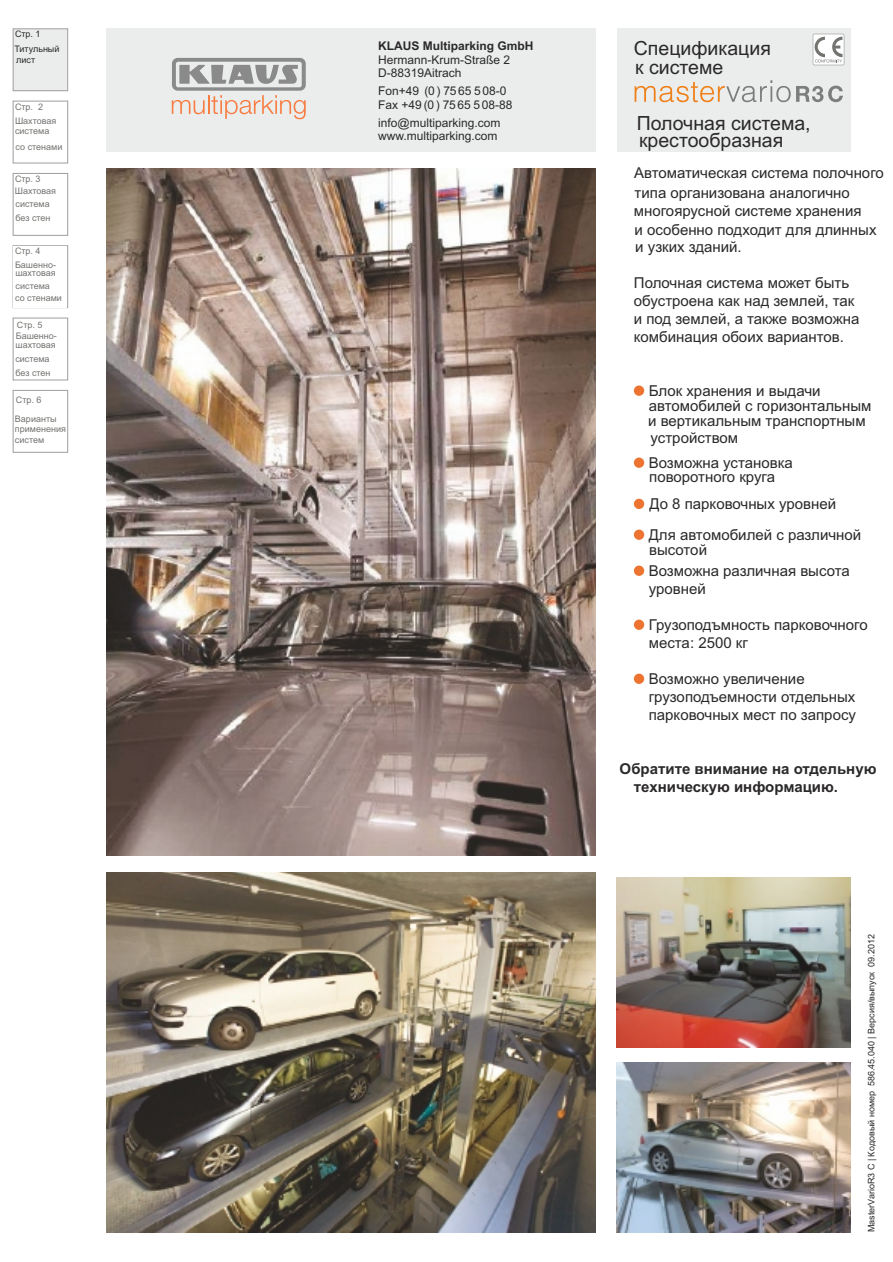
<style>
.page{position:relative;width:893px;height:1262px;background:#fff}
.page>*{position:absolute;margin:0;border:0;box-sizing:border-box;transform-origin:0 0}
.t1{font:19.5px "Arial";color:#2b2929}
.t2{font:15.15px "Arial";color:#2b2929}
.t3{font:15px/18px "Arial";color:#2b2929}
.t4{font:700 15px/18.1px "Arial";color:#2b2929}
.t5{font:12px/13.5px "Arial";color:#2b2929}
.t6{font:700 12px "Arial";color:#2b2929}
.t7{font:9px/14.2px "Arial";color:#737370}
.t8{font:9px/14.4px "Arial";color:#2b2929}
.t9{font:8.85px "Arial";color:#737370}
.t10{font:8.7px "Arial";color:#737370}
</style>
<div class="page">
<div style="left:13px;top:245px;width:55px;height:63px;border:1px solid #9e9e9e"></div>
<img style="left:617px;top:877px;width:233px;height:170px">
<img style="left:617px;top:1062px;width:233px;height:170px">
<img style="left:106px;top:872px;width:489px;height:360px">
<div style="left:14px;top:29px;width:53px;height:61px;background:#ebeded"></div>
<div style="left:13px;top:28px;width:55px;height:63px;border:1px solid #9e9e9e"></div>
<div style="left:13px;top:101px;width:55px;height:62px;border:1px solid #9e9e9e"></div>
<div style="left:13px;top:173px;width:55px;height:63px;border:1px solid #9e9e9e"></div>
<div style="left:14px;top:246px;width:53px;height:61px;background:#fff"></div>
<div style="left:13px;top:318px;width:55px;height:62px;border:1px solid #9e9e9e"></div>
<div style="left:106px;top:28px;width:489px;height:124px;background:#ebeded"></div>
<div style="left:617px;top:28px;width:233px;height:124px;background:#ebeded"></div>
<svg style="left:172px;top:58px;width:134px;height:61px"></svg>
<svg style="left:812px;top:34px;width:32px;height:31px"></svg>
<img style="left:106px;top:169px;width:489px;height:686px">
<div style="left:634px;top:385px;width:10px;height:11px;background:#ed7330;border-radius:50%"></div>
<div style="left:634px;top:457px;width:10px;height:11px;background:#ed7330;border-radius:50%"></div>
<div style="left:634px;top:499px;width:10px;height:10px;background:#ed7330;border-radius:50%"></div>
<div style="left:634px;top:529px;width:10px;height:11px;background:#ed7330;border-radius:50%"></div>
<div style="left:634px;top:565px;width:10px;height:11px;background:#ed7330;border-radius:50%"></div>
<div style="left:634px;top:619px;width:10px;height:11px;background:#ed7330;border-radius:50%"></div>
<div style="left:634px;top:673px;width:10px;height:11px;background:#ed7330;border-radius:50%"></div>
<svg style="left:634px;top:80px;width:156px;height:22px"></svg>
<svg style="left:796px;top:86px;width:46px;height:16px"></svg>
<div style="left:13px;top:390px;width:55px;height:62px;border:1px solid #9e9e9e"></div>
<p class="t8" style="left:14px;top:28px;width:47px">Стр. 1<br>Титульный</p>
<p class="t8" style="left:16px;top:54px;width:20px">лист</p>
<p class="t7" style="left:15px;top:100px;width:43px">Стр. 2<br>Шахтовая</p>
<p class="t7" style="left:15px;top:125px;width:36px">система</p>
<p class="t7" style="left:16px;top:140px;width:48px">со стенами</p>
<p class="t7" style="left:15px;top:173px;width:43px;line-height:12.6px">Стр. 3<br>Шахтовая</p>
<p class="t7" style="left:16px;top:211px;width:36px">без стен</p>
<p class="t7" style="left:15px;top:245px;width:43px">Стр. 4<br>Башенно-</p>
<p class="t7" style="left:15px;top:267px;width:42px">шахтовая</p>
<p class="t7" style="left:16px;top:197px;width:36px">система</p>
<p class="t9" style="left:16px;top:283px;width:36px">система</p>
<p class="t7" style="left:15px;top:292px;width:48px">со стенами</p>
<p class="t10" style="left:17px;top:321px;width:27px">Стр. 5</p>
<p class="t7" style="left:16px;top:332px;width:43px;line-height:8.7px">Башенно&shy;шахтовая</p>
<p class="t7" style="left:15px;top:353px;width:37px;line-height:13.6px">система без стен</p>
<p class="t7" style="left:15px;top:391px;width:43px;line-height:19.2px">Стр. 6<br>Варианты</p>
<p class="t7" style="left:15px;top:424px;width:52px;line-height:11.1px">применения систем</p>
<p class="t6" style="left:378px;top:41px;width:157px">KLAUS Multiparking GmbH</p>
<p class="t5" style="left:378px;top:54px;width:134px">Hermann-Krum-Straße 2<br>D-88319Aitrach</p>
<p class="t5" style="left:378px;top:85px;width:136px">Fon+49 (0) 7565 508-0<br>Fax +49 (0) 7565 508-88</p>
<p class="t5" style="left:378px;top:117px;width:124px">info@multiparking.com www.multiparking.com</p>
<h1 class="t1" style="left:634px;top:41px;width:138px">Спецификация</h1>
<h1 class="t1" style="left:635px;top:60px;width:90px">к системе</h1>
<h1 class="t1" style="left:636px;top:116px;width:175px">Полочная система,</h1>
<h1 class="t1" style="left:639px;top:133px;width:146px">крестообразная</h1>
<p class="t3" style="left:634px;top:165px;width:251px;line-height:18.8px">Автоматическая система полочного типа организована аналогично многоярусной системе хранения<br>и особенно подходит для длинных</p>
<p class="t3" style="left:635px;top:239px;width:108px">и узких зданий.</p>
<p class="t3" style="left:634px;top:275px;width:227px">Полочная система может быть обустроена как над землей, так и под землей, а также возможна комбинация обоих вариантов.</p>
<p class="t3" style="left:648px;top:383px;width:173px">Блок хранения и выдачи</p>
<p class="t2" style="left:648px;top:399px;width:224px">автомобилей с горизонтальным</p>
<p class="t3" style="left:648px;top:413px;width:219px">и вертикальным транспортным</p>
<p class="t3" style="left:648px;top:455px;width:146px">Возможна установка</p>
<p class="t3" style="left:648px;top:489px;width:214px;line-height:31px">До 8 парковочных уровней<br>Для автомобилей с различной</p>
<p class="t3" style="left:648px;top:563px;width:202px">Возможна различная высота уровней</p>
<p class="t3" style="left:648px;top:617px;width:220px">Грузоподъмность парковочного места: 2500 кг</p>
<p class="t3" style="left:648px;top:671px;width:209px">Возможно увеличение грузоподъемности отдельных парковочных мест по запросу</p>
<p class="t4" style="left:634px;top:761px;width:244px;text-indent:-14px">Обратите внимание на отдельную техническую информацию.</p>
<p class="t3" style="left:650px;top:430px;width:89px">устройством</p>
<p class="t3" style="left:649px;top:469px;width:127px">поворотного круга</p>
<p class="t3" style="left:649px;top:542px;width:59px">высотой</p>
<p class="t8" style="left:865px;top:1232px;width:299px;rotate:-90deg">MasterVarioR3 C | Кодовый номер 586.45.040 | Версия/выпуск 09.2012</p>
</div>
